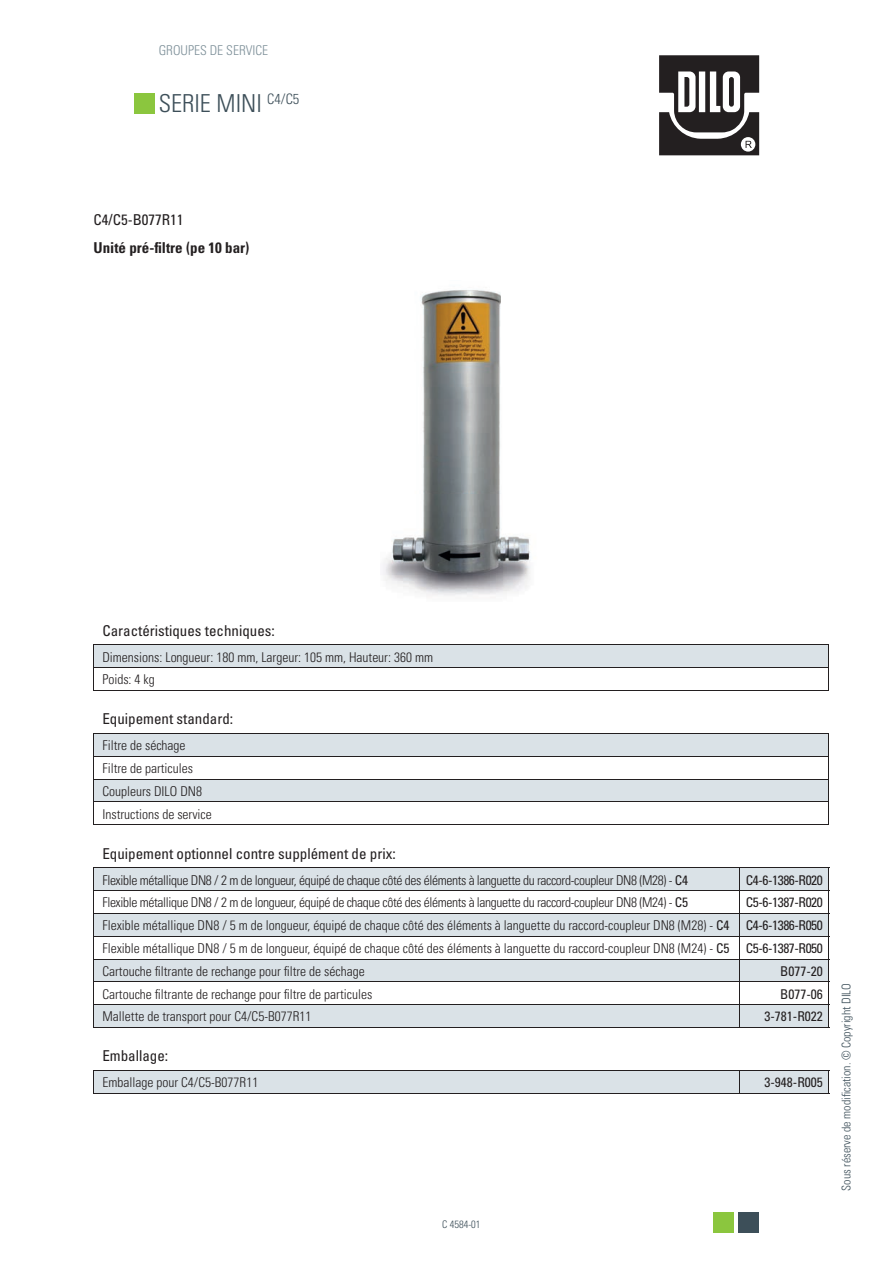
<style>
.page{position:relative;width:893px;height:1263px;background:#fff}
.page>*{position:absolute;margin:0;border:0;box-sizing:border-box;transform-origin:0 0}
.t1{font:24.75px "Univers LTCYR 47 Light Cond";color:#3d4f59}
.t2{font:condensed 15px "Univers LTCYR 57";color:#231f20}
.t3{font:15px "Univers LTCYR 67 Bold Cond";color:#231f20}
.t4{font:13.5px/22.8px "Univers LTCYR 47 Light Cond";color:#231f20}
.t5{font:13.5px "Univers LTCYR 47 Light Cond";letter-spacing:-.025em;color:#231f20}
.t6{font:condensed 13.5px "Univers LTCYR 57";color:#231f20}
.t7{font:13.5px "Univers LTCYR 47 Light Cond";color:#7f919a}
.t8{font:300 condensed 12px "Univers LT";color:#3d4f59}
.t9{font:10.5px "Univers LTCYR 47 Light Cond";color:#3d4f59}
.s1{font-family:"Univers LTCYR 57";font-stretch:condensed}
</style>
<div class="page">
<div style="left:94px;top:645px;width:735px;height:23px;background:#dae2e7"></div>
<hr style="left:94px;top:690px;width:735px;height:1px;background:#231f20">
<hr style="left:94px;top:644px;width:735px;height:1px;background:#231f20">
<svg style="left:828px;top:645px;width:1px;height:45px"></svg>
<hr style="left:94px;top:667px;width:735px;height:1px;background:#231f20">
<svg style="left:95px;top:734px;width:733px;height:67px;fill:#dae2e7"></svg>
<svg style="left:828px;top:734px;width:1px;height:90px"></svg>
<hr style="left:94px;top:779px;width:735px;height:1px;background:#231f20">
<hr style="left:94px;top:801px;width:735px;height:1px;background:#231f20">
<hr style="left:94px;top:824px;width:735px;height:1px;background:#231f20">
<hr style="left:94px;top:733px;width:735px;height:1px;background:#231f20">
<hr style="left:94px;top:756px;width:735px;height:1px;background:#231f20">
<svg style="left:94px;top:734px;width:1px;height:67px"></svg>
<svg style="left:95px;top:868px;width:733px;height:159px;fill:#dae2e7"></svg>
<svg style="left:739px;top:868px;width:1px;height:159px"></svg>
<svg style="left:828px;top:868px;width:1px;height:159px"></svg>
<hr style="left:94px;top:890px;width:646px;height:1px;background:#231f20">
<hr style="left:740px;top:890px;width:89px;height:1px;background:#231f20">
<hr style="left:94px;top:913px;width:646px;height:1px;background:#231f20">
<hr style="left:740px;top:913px;width:89px;height:1px;background:#231f20">
<hr style="left:94px;top:936px;width:646px;height:1px;background:#231f20">
<hr style="left:740px;top:936px;width:89px;height:1px;background:#231f20">
<hr style="left:94px;top:959px;width:646px;height:1px;background:#231f20">
<hr style="left:740px;top:959px;width:89px;height:1px;background:#231f20">
<hr style="left:94px;top:981px;width:646px;height:1px;background:#231f20">
<hr style="left:740px;top:981px;width:89px;height:1px;background:#231f20">
<hr style="left:94px;top:1004px;width:646px;height:1px;background:#231f20">
<hr style="left:740px;top:1004px;width:89px;height:1px;background:#231f20">
<hr style="left:94px;top:1027px;width:646px;height:1px;background:#231f20">
<hr style="left:740px;top:1027px;width:89px;height:1px;background:#231f20">
<hr style="left:94px;top:867px;width:646px;height:1px;background:#231f20">
<hr style="left:740px;top:867px;width:89px;height:1px;background:#231f20">
<svg style="left:94px;top:868px;width:1px;height:159px"></svg>
<hr style="left:94px;top:1093px;width:646px;height:1px;background:#231f20">
<hr style="left:740px;top:1093px;width:89px;height:1px;background:#231f20">
<div style="left:94px;top:1070px;width:735px;height:23px;background:#dae2e7"></div>
<div style="left:713px;top:1212px;width:21px;height:20px;background:#8bc63e"></div>
<div style="left:134px;top:93px;width:21px;height:20px;background:#8bc63e"></div>
<div style="left:738px;top:1212px;width:21px;height:20px;background:#3d4f59"></div>
<svg style="left:659px;top:55px;width:100px;height:100px"></svg>
<img style="left:383px;top:290px;width:148px;height:306px">
<p class="t7" style="left:159px;top:41px;width:111px">GROUPES DE SERVICE</p>
<h1 class="t1" style="left:159px;top:87px;width:142px">SERIE MINI <sup>C4/C5</sup></h1>
<p class="t2" style="left:94px;top:210px;width:91px">C4/C5-B077R11</p>
<p class="t3" style="left:94px;top:238px;width:157px">Unité pré-filtre (pe 10 bar)</p>
<p class="t2" style="left:102px;top:621px;width:174px">Caractéristiques techniques:</p>
<p class="t4" style="left:102px;top:645px;width:332px">Dimensions: Longueur: 180 mm, Largeur: 105 mm, Hauteur: 360 mm<br>Poids: 4 kg</p>
<p class="t2" style="left:102px;top:709px;width:132px">Equipement standard:</p>
<p class="t4" style="left:102px;top:733px;width:111px">Filtre de séchage<br>Filtre de particules<br>Coupleurs DILO DN8<br>Instructions de service</p>
<p class="t2" style="left:102px;top:844px;width:295px">Equipement optionnel contre supplément de prix:</p>
<p class="t5" style="left:102px;top:871px;width:587px">Flexible métallique DN8 / 2 m de longueur, équipé de chaque côté des éléments à languette du raccord-coupleur DN8 (M28) - <span class="s1">C4</span></p>
<p class="t6" style="left:746px;top:871px;width:78px">C4-6-1386-R020</p>
<p class="t5" style="left:102px;top:893px;width:587px">Flexible métallique DN8 / 2 m de longueur, équipé de chaque côté des éléments à languette du raccord-coupleur DN8 (M24) - <span class="s1">C5</span></p>
<p class="t6" style="left:746px;top:894px;width:78px">C5-6-1387-R020</p>
<p class="t4" style="left:102px;top:913px;width:722px;text-align:justify">Flexible métallique DN8 / 5 m de longueur, équipé de chaque côté des éléments à languette du raccord-coupleur DN8 (M28) - <span class="s1">C4 C4-6-1386-R050<br></span>Flexible métallique DN8 / 5 m de longueur, équipé de chaque côté des éléments à languette du raccord-coupleur DN8 (M24) - <span class="s1">C5 C5-6-1387-R050<br></span>Cartouche filtrante de rechange pour filtre de séchage</p>
<p class="t6" style="left:780px;top:962px;width:44px">B077-20</p>
<p class="t4" style="left:102px;top:982px;width:271px">Cartouche filtrante de rechange pour filtre de particules</p>
<p class="t6" style="left:780px;top:985px;width:44px">B077-06</p>
<p class="t4" style="left:102px;top:1004px;width:211px">Mallette de transport pour C4/C5-B077R11</p>
<p class="t6" style="left:764px;top:1008px;width:60px">3-781-R022</p>
<p class="t2" style="left:102px;top:1046px;width:67px">Emballage:</p>
<p class="t4" style="left:102px;top:1070px;width:157px">Emballage pour C4/C5-B077R11</p>
<p class="t6" style="left:764px;top:1074px;width:60px">3-948-R005</p>
<p class="t9" style="left:442px;top:1217px;width:40px">C 4584-01</p>
<p class="t8" style="left:839px;top:1191px;width:209px;rotate:-90deg">Sous réserve de modification. © Copyright DILO</p>
</div>
